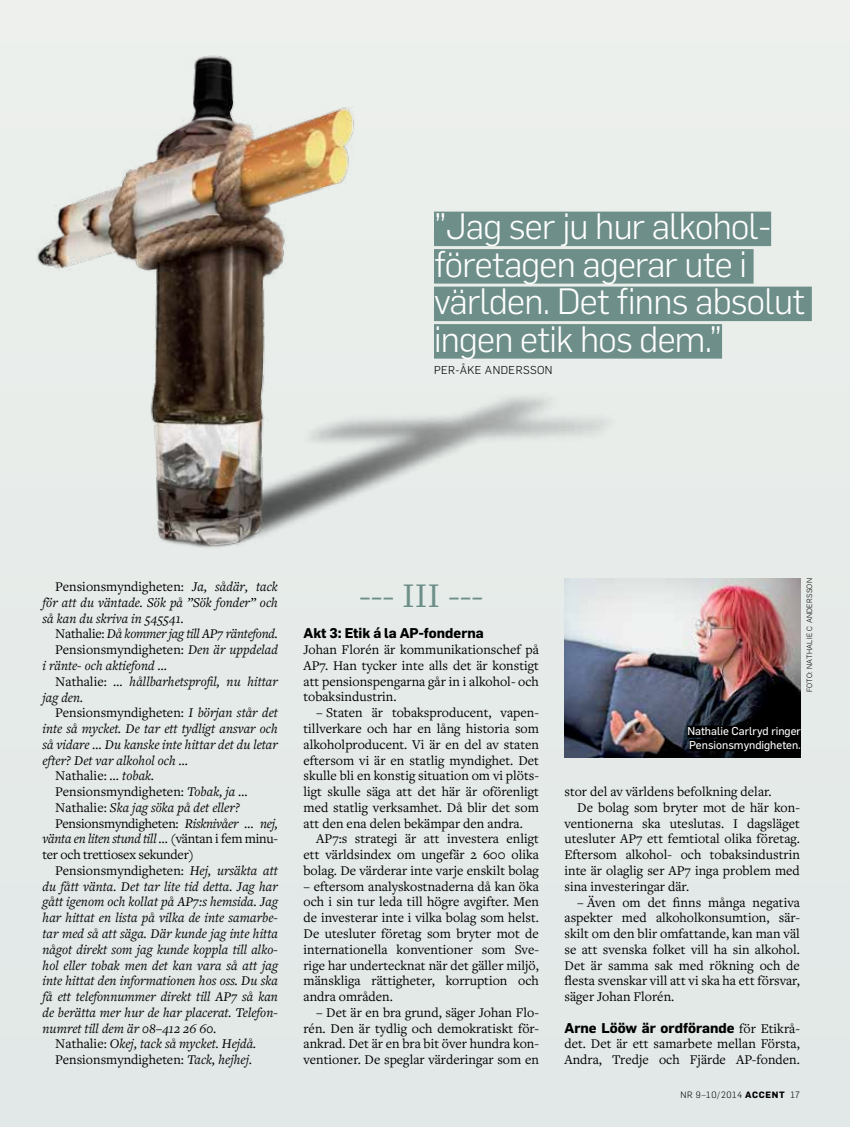
<style>
.page{position:relative;width:851px;height:1127px;background:#fff}
.page>*{position:absolute;margin:0;border:0;box-sizing:border-box;transform-origin:0 0}
.t1{font:300 36px/37.5px "Flama";letter-spacing:-.02em;color:#fff}
.t2{font:36px "Freight Text Pro";color:#6e8f89}
.t3{font:13.8px/15.8px "Freight Text Pro";color:#000;text-align:justify}
.t4{font:italic 13.8px/15.8px "Freight Text Pro";color:#000;text-align:justify}
.t5{font:italic 13.8px "Freight Text Pro";letter-spacing:-.02em;color:#000}
.t6{font:13.8px "Freight Text Pro";letter-spacing:-.02em;color:#000}
.t7{font:700 13.8px "Flama";color:#000}
.t8{font:11.25px/13.5px "Flama Basic";color:#fff}
.t9{font:300 11.25px "Flama";letter-spacing:.04em;color:#000}
.t10{font:300 9px "Flama";letter-spacing:.075em;color:#000}
.t11{font:300 7.5px "Flama";letter-spacing:.04em;color:#000}
.s1{font-style:normal}
.s2{font-style:italic}
.s3{font-family:"Freight Text Pro";font-weight:400}
.s4{font-weight:700}
</style>
<div class="page">
<div style="left:0;top:0;width:849px;height:1127px;background:#e4eae8"></div>
<img style="left:37px;top:55px;width:719px;height:493px">
<div style="left:434px;top:212px;width:337px;height:34px;background:#6e8f89"></div>
<div style="left:434px;top:249px;width:319px;height:35px;background:#6e8f89"></div>
<div style="left:434px;top:287px;width:377px;height:34px;background:#6e8f89"></div>
<div style="left:434px;top:324px;width:288px;height:35px;background:#6e8f89"></div>
<img style="left:564px;top:578px;width:236px;height:179px">
<div style="left:687px;top:726px;width:113px;height:12px;background:#000"></div>
<div style="left:689px;top:739px;width:111px;height:12px;background:#000"></div>
<h1 class="t1" style="left:434px;top:206px;width:372px">”Jag ser ju hur alkohol&shy;företagen agerar ute i världen. Det finns absolut ingen etik hos dem.”</h1>
<p class="t9" style="left:434px;top:362px;width:120px">PER-ÅKE ANDERSSON</p>
<p class="t4" style="left:43px;top:578px;width:237px;text-indent:13px"><span class="s1">Pensionsmyndigheten:</span> Ja, sådär, tack för att du väntade. Sök på ”Sök fonder” och så kan du skriva in 545541.</p>
<p class="t5" style="left:55px;top:625px;width:224px"><span class="s1">Nathalie:</span> Då kommer jag till AP7 räntefond.</p>
<p class="t3" style="left:55px;top:641px;width:224px">Pensionsmyndigheten: <span class="s2">Den är uppdelad</span></p>
<p class="t4" style="left:43px;top:657px;width:126px">i ränte- och aktiefond …</p>
<p class="t4" style="left:55px;top:673px;width:224px"><span class="s1">Nathalie:</span> … hållbarhetsprofil, nu hittar</p>
<p class="t4" style="left:43px;top:689px;width:42px">jag den.</p>
<p class="t3" style="left:55px;top:704px;width:224px">Pensionsmyndigheten: <span class="s2">I början står det</span></p>
<p class="t4" style="left:43px;top:720px;width:237px">inte så mycket. De tar ett tydligt ansvar och</p>
<p class="t4" style="left:43px;top:736px;width:237px">så vidare … Du kanske inte hittar det du letar</p>
<p class="t4" style="left:43px;top:752px;width:147px">efter? Det var alkohol och …</p>
<p class="t3" style="left:55px;top:767px;width:101px">Nathalie: <span class="s2">… tobak.</span></p>
<p class="t3" style="left:55px;top:783px;width:194px">Pensionsmyndigheten: <span class="s2">Tobak, ja …</span></p>
<p class="t4" style="left:55px;top:799px;width:186px"><span class="s1">Nathalie:</span> Ska jag söka på det eller?</p>
<p class="t6" style="left:55px;top:814px;width:224px">Pensionsmyndigheten: <span class="s2">Risknivåer … nej,</span></p>
<p class="t5" style="left:43px;top:830px;width:237px">vänta en liten stund till … <span class="s1">(väntan i fem minu-</span></p>
<p class="t6" style="left:43px;top:845px;width:153px">ter och trettiosex sekunder)</p>
<p class="t3" style="left:55px;top:862px;width:224px">Pensionsmyndigheten: <span class="s2">Hej, ursäkta att</span></p>
<p class="t4" style="left:43px;top:878px;width:237px">du fått vänta. Det tar lite tid detta. Jag har</p>
<p class="t4" style="left:43px;top:893px;width:237px">gått igenom och kollat på AP7:s hemsida. Jag</p>
<p class="t4" style="left:43px;top:909px;width:237px">har hittat en lista på vilka de inte samarbe-</p>
<p class="t4" style="left:43px;top:925px;width:237px">tar med så att säga. Där kunde jag inte hitta</p>
<p class="t4" style="left:43px;top:941px;width:237px">något direkt som jag kunde koppla till alko-</p>
<p class="t4" style="left:43px;top:957px;width:237px">hol eller tobak men det kan vara så att jag</p>
<p class="t4" style="left:43px;top:972px;width:237px">inte hittat den informationen hos oss. Du ska</p>
<p class="t4" style="left:43px;top:988px;width:237px">få ett telefonnummer direkt till AP7 så kan</p>
<p class="t4" style="left:43px;top:1004px;width:237px">de berätta mer hur de har placerat. Telefon-</p>
<p class="t4" style="left:43px;top:1020px;width:176px">numret till dem är 08–412 26 60.</p>
<p class="t4" style="left:55px;top:1035px;width:202px"><span class="s1">Nathalie:</span> Okej, tack så mycket. Hejdå.</p>
<p class="t3" style="left:55px;top:1051px;width:198px">Pensionsmyndigheten: <span class="s2">Tack, hejhej.</span></p>
<h1 class="t2" style="left:359px;top:572px;width:126px">--- III ---</h1>
<p class="t7" style="left:303px;top:623px;width:182px">Akt 3: Etik á la AP-fonderna</p>
<p class="t3" style="left:303px;top:641px;width:237px">Johan Florén är kommunikationschef på AP7. Han tycker inte alls det är konstigt att pensionspengarna går in i alkohol- och tobaksindustrin.</p>
<p class="t3" style="left:303px;top:704px;width:237px;text-indent:13px">– Staten är tobaksproducent, vapen&shy;tillverkare och har en lång historia som alkoholproducent. Vi är en del av staten eftersom vi är en statlig myndighet. Det skulle bli en konstig situation om vi plöts&shy;ligt skulle säga att det här är oförenligt med statlig verksamhet. Då blir det som att den ena delen bekämpar den andra.</p>
<p class="t3" style="left:303px;top:830px;width:237px;text-indent:13px">AP7:s strategi är att investera enligt ett världsindex om ungefär 2 600 olika bolag. De värderar inte varje enskilt bolag</p>
<p class="t3" style="left:303px;top:878px;width:237px">– eftersom analyskostnaderna då kan öka och i sin tur leda till högre avgifter. Men de investerar inte i vilka bolag som helst.<br>De utesluter företag som bryter mot de internationella konventioner som Sve&shy;rige har undertecknat när det gäller miljö, mänskliga rättigheter, korruption och andra områden.</p>
<p class="t3" style="left:303px;top:1004px;width:237px;text-indent:13px">– Det är en bra grund, säger Johan Flo&shy;rén. Den är tydlig och demokratiskt för&shy;ankrad. Det är en bra bit över hundra kon&shy;ventioner. De speglar värderingar som en</p>
<p class="t11" style="left:804px;top:692px;width:115px;rotate:-90deg">FOTO: NATHALIE C ANDERSSON</p>
<p class="t8" style="left:687px;top:724px;width:115px">Nathalie Carlryd ringer<br>Pensionsmyndigheten.</p>
<p class="t3" style="left:564px;top:783px;width:209px">stor del av världens befolkning delar.</p>
<p class="t3" style="left:577px;top:799px;width:224px">De bolag som bryter mot de här kon-</p>
<p class="t3" style="left:564px;top:815px;width:237px">ventionerna ska uteslutas. I dagsläget</p>
<p class="t3" style="left:564px;top:830px;width:237px">utesluter AP7 ett femtiotal olika företag.</p>
<p class="t3" style="left:564px;top:846px;width:237px">Eftersom alkohol- och tobaksindustrin</p>
<p class="t3" style="left:564px;top:862px;width:237px">inte är olaglig ser AP7 inga problem med</p>
<p class="t3" style="left:564px;top:878px;width:126px">sina investeringar där.</p>
<p class="t3" style="left:564px;top:894px;width:237px;text-indent:13px">– Även om det finns många negativa aspekter med alkoholkonsumtion, sär&shy;skilt om den blir omfattande, kan man väl se att svenska folket vill ha sin alkohol.<br>Det är samma sak med rökning och de flesta svenskar vill att vi ska ha ett försvar, säger Johan Florén.</p>
<p class="t7" style="left:564px;top:1017px;width:237px">Arne Lööw är ordförande <span class="s3">för Etikrå-</span></p>
<p class="t3" style="left:564px;top:1035px;width:237px">det. Det är ett samarbete mellan Första,<br>Andra, Tredje och Fjärde AP-fonden.</p>
<p class="t10" style="left:680px;top:1088px;width:121px">NR 9–10/2014 <span class="s4">ACCENT</span> 17</p>
</div>
